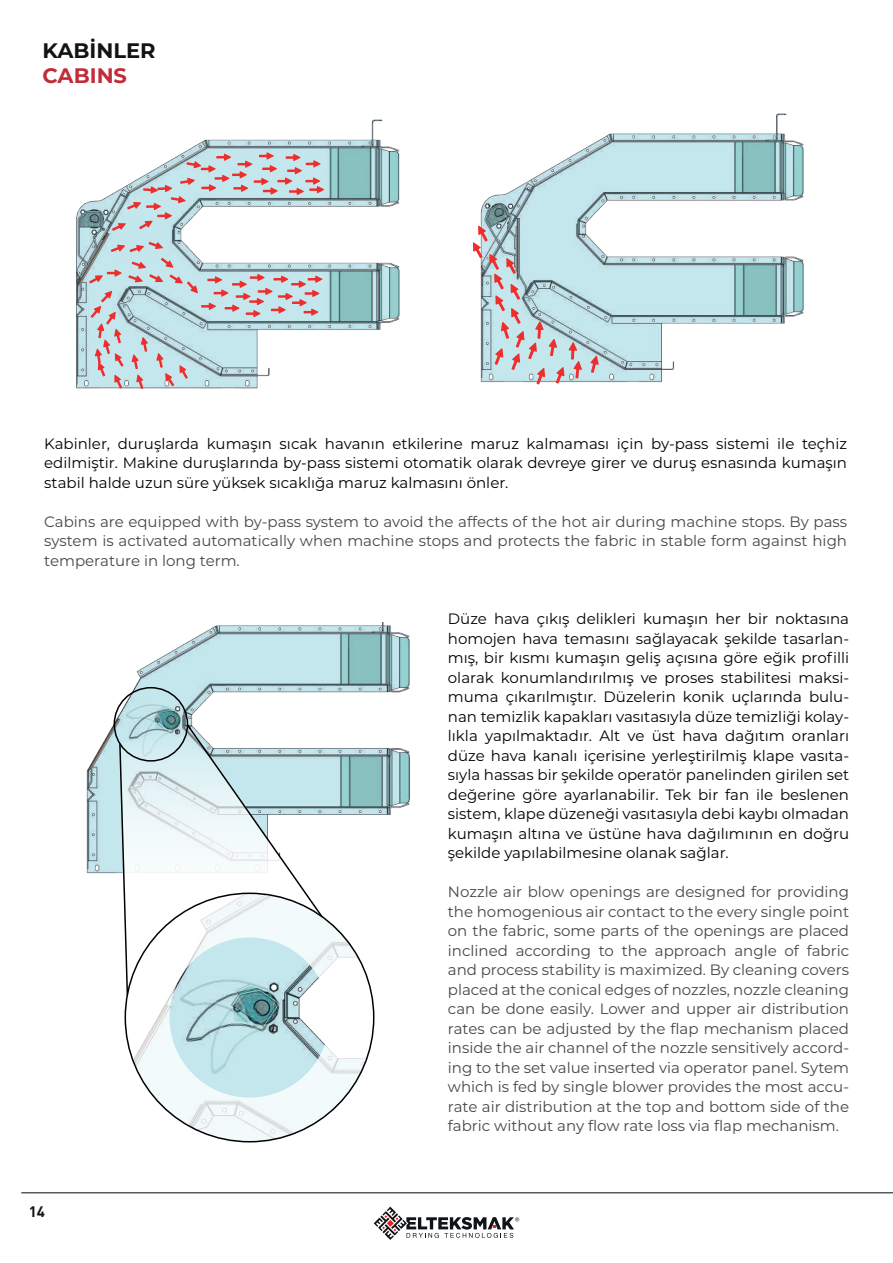
<style>
.page{position:relative;width:893px;height:1263px;background:#fff}
.page>*{position:absolute;margin:0;border:0;box-sizing:border-box;transform-origin:0 0}
.t1{font:700 21px "Montserrat";color:#111416}
.t2{font:700 21px "Montserrat";color:#c22c38}
.t3{font:15px/19.5px "Montserrat";color:#000001;text-align:justify}
.t4{font:15px/19.5px "Montserrat";color:#454749;text-align:justify}
.t5{font:700 15px "DIN Bek";color:#111416}
</style>
<div class="page">
<img style="left:86px;top:622px;width:324px;height:252px">
<svg style="left:118px;top:723px;width:206px;height:216px"></svg>
<svg style="left:374px;top:1207px;width:145px;height:33px"></svg>
<hr style="left:21px;top:1192px;width:872px;height:1px;background:#111516">
<img style="left:472px;top:113px;width:332px;height:270px">
<svg style="left:473px;top:226px;width:109px;height:159px;background:#c1cdd3"></svg>
<svg style="left:590px;top:356px;width:9px;height:17px"></svg>
<img style="left:76px;top:119px;width:324px;height:270px">
<svg style="left:89px;top:258px;width:234px;height:131px;background:#c8d4d9"></svg>
<svg style="left:112px;top:152px;width:212px;height:79px"></svg>
<svg style="left:111px;top:242px;width:52px;height:10px"></svg>
<svg style="left:125px;top:893px;width:249px;height:249px"></svg>
<div style="left:114px;top:687px;width:74px;height:75px;border:2px solid #000001;border-radius:50%"></div>
<h1 class="t1" style="left:43px;top:35px;width:115px">KABİNLER</h1>
<h1 class="t2" style="left:43px;top:60px;width:86px">CABINS</h1>
<p class="t3" style="left:44px;top:433px;width:804px">Kabinler, duruşlarda kumaşın sıcak havanın etkilerine maruz kalmaması için by-pass sistemi ile teçhiz edilmiştir. Makine duruşlarında by-pass sistemi otomatik olarak devreye girer ve duruş esnasında kumaşın stabil halde uzun süre yüksek sıcaklığa maruz kalmasını önler.</p>
<p class="t4" style="left:44px;top:511px;width:804px">Cabins are equipped with by-pass system to avoid the affects of the hot air during machine stops. By pass system is activated automatically when machine stops and protects the fabric in stable form against high temperature in long term.</p>
<p class="t5" style="left:29px;top:1202px;width:18px">14</p>
<p class="t3" style="left:448px;top:609px;width:403px">Düze hava çıkış delikleri kumaşın her bir noktasına homojen hava temasını sağlayacak şekilde tasarlan&shy;mış, bir kısmı kumaşın geliş açısına göre eğik profilli olarak konumlandırılmış ve proses stabilitesi maksi&shy;muma çıkarılmıştır. Düzelerin konik uçlarında bulu&shy;nan temizlik kapakları vasıtasıyla düze temizliği kolay&shy;lıkla yapılmaktadır. Alt ve üst hava dağıtım oranları düze hava kanalı içerisine yerleştirilmiş klape vasıta&shy;sıyla hassas bir şekilde operatör panelinden girilen set değerine göre ayarlanabilir. Tek bir fan ile beslenen sistem, klape düzeneği vasıtasıyla debi kaybı olmadan kumaşın altına ve üstüne hava dağılımının en doğru şekilde yapılabilmesine olanak sağlar.</p>
<p class="t4" style="left:448px;top:882px;width:403px">Nozzle air blow openings are designed for providing the homogenious air contact to the every single point on the fabric, some parts of the openings are placed inclined according to the approach angle of fabric and process stability is maximized. By cleaning covers placed at the conical edges of nozzles, nozzle cleaning can be done easily. Lower and upper air distribution rates can be adjusted by the flap mechanism placed inside the air channel of the nozzle sensitively accord&shy;ing to the set value inserted via operator panel. Sytem which is fed by single blower provides the most accu&shy;rate air distribution at the top and bottom side of the fabric without any flow rate loss via flap mechanism.</p>
</div>
